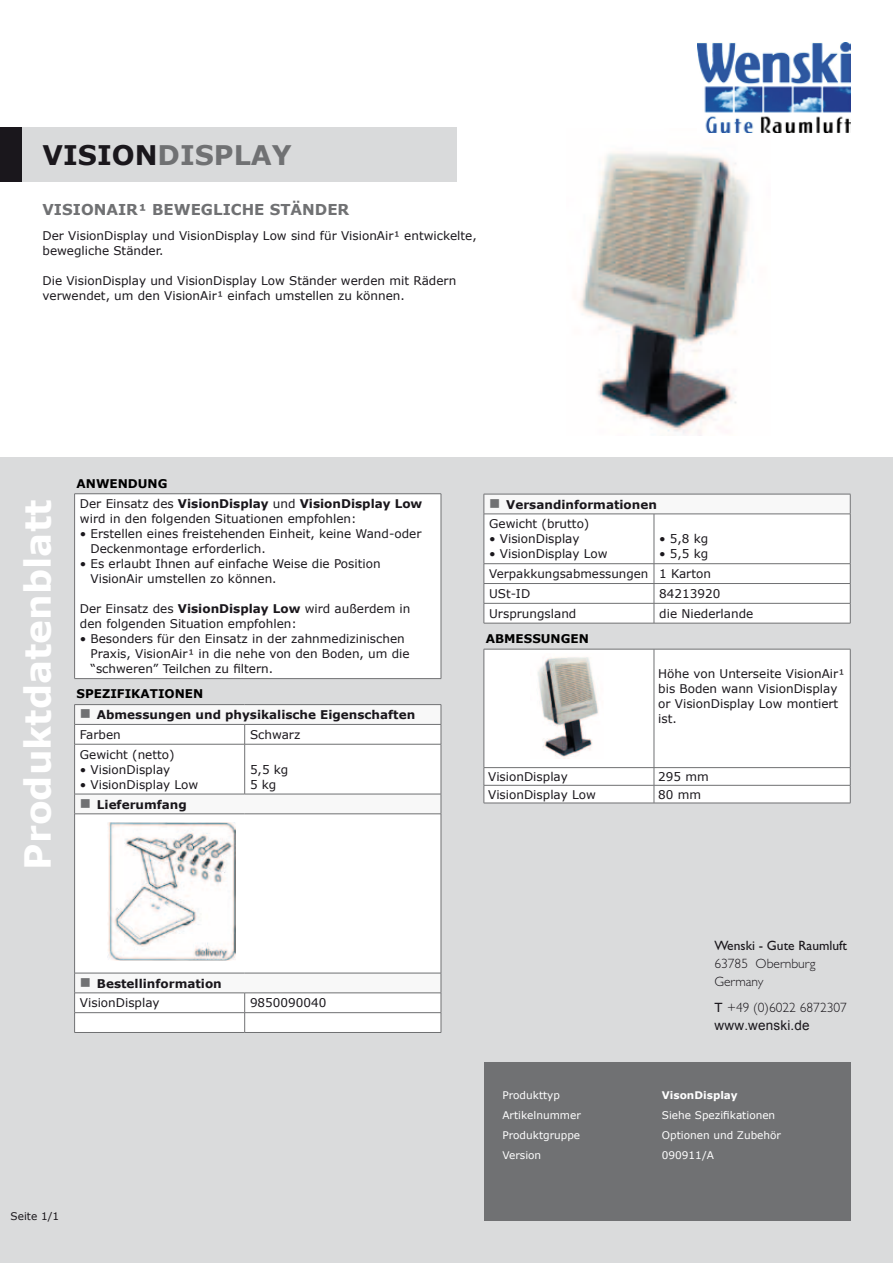
<style>
.page{position:relative;width:893px;height:1263px;background:#fff}
.page>*{position:absolute;margin:0;border:0;box-sizing:border-box;transform-origin:0 0}
.t1{font:700 36px "Verdana";color:#fff}
.t2{font:700 27px "Verdana";color:#707173}
.t3{font:700 15px "Verdana";color:#707173}
.t4{font:300 13.5px/18px "Gill Sans Std";color:#1a171c}
.t5{font:13.5px "Gill Sans Std";color:#1a171c}
.t6{font:13.5px "Arial";color:#1a171c}
.t7{font:12px/15px "Verdana";color:#1a171c}
.t8{font:700 12px/20.7px "Verdana";color:#1a171c}
.t9{font:700 12px "Verdana";color:#000}
.t10{font:11.85px "Verdana";color:#1a171c}
.t11{font:10.5px "Verdana";color:#fff}
.t12{font:700 10.5px "Verdana";color:#fff}
.t13{font:10.5px "Verdana";color:#1a171c}
.s1{color:#1a171c}
.s2{color:#000}
.s3{font-weight:400}
.s4{font-weight:700}
.s5{font-size:12px}
</style>
<div class="page">
<div style="left:0;top:457px;width:893px;height:806px;background:#dadbdc"></div>
<div style="left:0;top:127px;width:457px;height:55px;background:#d9dadb"></div>
<div style="left:0;top:127px;width:21px;height:55px;background:#1a171c"></div>
<img style="left:579px;top:132px;width:191px;height:304px">
<div style="left:75px;top:494px;width:366px;height:185px;background:#fff"></div>
<hr style="left:74px;top:493px;width:367px;height:1px;background:#707173">
<hr style="left:74px;top:494px;width:1px;height:184px;background:#707173">
<hr style="left:441px;top:494px;width:1px;height:184px;background:#707173">
<hr style="left:74px;top:678px;width:367px;height:1px;background:#707173">
<svg style="left:75px;top:705px;width:366px;height:19px;background:#f6f6f6"></svg>
<div style="left:75px;top:725px;width:366px;height:307px;background:#fff"></div>
<div style="left:75px;top:745px;width:366px;height:267px;background:#fff"></div>
<hr style="left:74px;top:704px;width:171px;height:1px;background:#707173">
<hr style="left:245px;top:704px;width:196px;height:1px;background:#707173">
<hr style="left:74px;top:724px;width:171px;height:1px;background:#707173">
<svg style="left:74px;top:705px;width:1px;height:39px"></svg>
<hr style="left:245px;top:724px;width:196px;height:1px;background:#707173">
<svg style="left:244px;top:725px;width:1px;height:19px"></svg>
<svg style="left:441px;top:705px;width:1px;height:39px"></svg>
<hr style="left:74px;top:744px;width:171px;height:1px;background:#707173">
<hr style="left:74px;top:744px;width:1px;height:50px;background:#707173">
<hr style="left:245px;top:744px;width:196px;height:1px;background:#707173">
<hr style="left:244px;top:744px;width:1px;height:50px;background:#707173">
<hr style="left:441px;top:744px;width:1px;height:50px;background:#707173">
<hr style="left:74px;top:794px;width:171px;height:1px;background:#707173">
<svg style="left:74px;top:794px;width:1px;height:19px"></svg>
<hr style="left:245px;top:794px;width:196px;height:1px;background:#707173">
<svg style="left:441px;top:794px;width:1px;height:20px"></svg>
<hr style="left:74px;top:813px;width:171px;height:1px;background:#707173">
<hr style="left:74px;top:814px;width:1px;height:159px;background:#707173">
<hr style="left:245px;top:813px;width:196px;height:1px;background:#707173">
<hr style="left:441px;top:814px;width:1px;height:159px;background:#707173">
<hr style="left:74px;top:973px;width:171px;height:1px;background:#707173">
<hr style="left:245px;top:973px;width:196px;height:1px;background:#707173">
<hr style="left:74px;top:992px;width:171px;height:1px;background:#707173">
<hr style="left:245px;top:992px;width:196px;height:1px;background:#707173">
<hr style="left:74px;top:1012px;width:171px;height:1px;background:#707173">
<svg style="left:74px;top:973px;width:1px;height:59px"></svg>
<hr style="left:245px;top:1012px;width:196px;height:1px;background:#707173">
<svg style="left:244px;top:993px;width:1px;height:39px"></svg>
<svg style="left:441px;top:973px;width:1px;height:59px"></svg>
<hr style="left:74px;top:1032px;width:171px;height:1px;background:#707173">
<hr style="left:245px;top:1032px;width:196px;height:1px;background:#707173">
<hr style="left:484px;top:623px;width:170px;height:1px;background:#707173">
<hr style="left:654px;top:623px;width:196px;height:1px;background:#707173">
<div style="left:485px;top:650px;width:364px;height:117px;background:#fff"></div>
<hr style="left:484px;top:649px;width:170px;height:1px;background:#707173">
<hr style="left:484px;top:649px;width:1px;height:118px;background:#707173">
<hr style="left:654px;top:649px;width:196px;height:1px;background:#707173">
<hr style="left:654px;top:649px;width:1px;height:118px;background:#707173">
<hr style="left:850px;top:649px;width:1px;height:118px;background:#707173">
<hr style="left:484px;top:767px;width:170px;height:1px;background:#707173">
<hr style="left:654px;top:767px;width:196px;height:1px;background:#707173">
<svg style="left:484px;top:768px;width:367px;height:35px;background:#f7f7f7"></svg>
<hr style="left:484px;top:803px;width:170px;height:1px;background:#707173">
<hr style="left:654px;top:803px;width:196px;height:1px;background:#707173">
<img style="left:530px;top:653px;width:73px;height:106px">
<div style="left:484px;top:1062px;width:366px;height:158px;background:#707173"></div>
<img style="left:107px;top:823px;width:129px;height:137px">
<img style="left:698px;top:43px;width:152px;height:89px">
<svg style="left:81px;top:709px;width:9px;height:9px"></svg>
<svg style="left:81px;top:799px;width:9px;height:8px"></svg>
<svg style="left:81px;top:978px;width:9px;height:8px"></svg>
<svg style="left:484px;top:494px;width:367px;height:129px;background:#f7f7f7"></svg>
<h2 class="t2" style="left:43px;top:136px;width:251px"><span class="s1">vision</span>display</h2>
<p class="t3" style="left:43px;top:198px;width:308px">Visionair¹ Bewegliche Ständer</p>
<p class="t7" style="left:43px;top:228px;width:436px">Der VisionDisplay und VisionDisplay Low sind für VisionAir¹ entwickelte, bewegliche Ständer.</p>
<p class="t7" style="left:43px;top:273px;width:415px">Die VisionDisplay und VisionDisplay Low Ständer werden mit Rädern verwendet, um den VisionAir¹ einfach umstellen zu können.</p>
<h1 class="t1" style="left:12px;top:869px;width:371px;rotate:-90deg">Produktdatenblatt</h1>
<p class="t8" style="left:77px;top:473px;width:347px"><span class="s2">anwendung<br></span><span class="s3">Der Einsatz des</span> VisionDisplay <span class="s3">und</span> VisionDisplay Low</p>
<p class="t7" style="left:80px;top:511px;width:278px">wird in den folgenden Situationen empfohlen:</p>
<p class="t7" style="left:91px;top:526px;width:332px;text-indent:-11px">• Erstellen eines freistehenden Einheit, keine Wand-oder<br>Deckenmontage erforderlich.</p>
<p class="t7" style="left:91px;top:556px;width:292px;text-indent:-11px">• Es erlaubt Ihnen auf einfache Weise die Position<br>VisionAir umstellen zo können.</p>
<p class="t7" style="left:80px;top:601px;width:332px">Der Einsatz des <span class="s4">VisionDisplay Low</span> wird außerdem in den folgenden Situation empfohlen:</p>
<p class="t7" style="left:91px;top:631px;width:321px;text-indent:-11px">• Besonders für den Einsatz in der zahnmedizinischen<br>Praxis, VisionAir¹ in die nehe von den Boden, um die “schweren” Teilchen zu filtern.</p>
<p class="t9" style="left:77px;top:685px;width:128px">spezifikationen</p>
<p class="t8" style="left:97px;top:704px;width:320px">Abmessungen und physikalische Eigenschaften</p>
<p class="t7" style="left:80px;top:727px;width:42px">Farben</p>
<p class="t7" style="left:250px;top:727px;width:52px">Schwarz</p>
<p class="t7" style="left:80px;top:747px;width:96px">Gewicht (netto)</p>
<p class="t7" style="left:80px;top:762px;width:92px">• VisionDisplay</p>
<p class="t7" style="left:80px;top:777px;width:120px">• VisionDisplay Low</p>
<p class="t7" style="left:250px;top:762px;width:40px">5,5 kg<br>5 kg</p>
<p class="t8" style="left:97px;top:793px;width:91px">Lieferumfang</p>
<p class="t8" style="left:97px;top:972px;width:126px">Bestellinformation</p>
<p class="t7" style="left:80px;top:995px;width:81px">VisionDisplay</p>
<p class="t7" style="left:250px;top:995px;width:78px">9850090040</p>
<p class="t13" style="left:11px;top:1209px;width:50px">Seite 1/1</p>
<p class="t8" style="left:506px;top:494px;width:152px">Versandinformationen</p>
<p class="t7" style="left:489px;top:516px;width:102px">Gewicht (brutto)</p>
<p class="t7" style="left:489px;top:531px;width:92px">• VisionDisplay</p>
<p class="t7" style="left:489px;top:546px;width:120px">• VisionDisplay Low</p>
<p class="t7" style="left:659px;top:531px;width:51px">• 5,8 kg</p>
<p class="t7" style="left:659px;top:546px;width:51px">• 5,5 kg</p>
<p class="t10" style="left:489px;top:566px;width:223px">Verpakkungsabmessungen <span class="s5">1 Karton</span></p>
<p class="t7" style="left:489px;top:586px;width:43px">USt-ID</p>
<p class="t7" style="left:659px;top:586px;width:63px">84213920</p>
<p class="t7" style="left:489px;top:606px;width:89px">Ursprungsland</p>
<p class="t7" style="left:659px;top:606px;width:96px">die Niederlande</p>
<p class="t9" style="left:486px;top:630px;width:105px">Abmessungen</p>
<p class="t7" style="left:658px;top:666px;width:188px">Höhe von Unterseite VisionAir¹ bis Boden wann VisionDisplay or VisionDisplay Low montiert ist.</p>
<p class="t7" style="left:488px;top:769px;width:81px">VisionDisplay</p>
<p class="t7" style="left:658px;top:769px;width:52px">295 mm</p>
<p class="t7" style="left:488px;top:787px;width:109px">VisionDisplay Low</p>
<p class="t7" style="left:658px;top:787px;width:44px">80 mm</p>
<p class="t5" style="left:714px;top:938px;width:134px">Wenski - Gute Raumluft</p>
<p class="t4" style="left:714px;top:955px;width:103px">63785 Obernburg<br>Germany</p>
<p class="t4" style="left:714px;top:999px;width:134px"><span class="s3">T</span> +49 (0)6022 6872307</p>
<p class="t6" style="left:714px;top:1018px;width:97px">www.wenski.de</p>
<p class="t11" style="left:502px;top:1088px;width:59px">Produkttyp</p>
<p class="t12" style="left:662px;top:1088px;width:77px">VisonDisplay</p>
<p class="t11" style="left:502px;top:1108px;width:80px">Artikelnummer</p>
<p class="t11" style="left:662px;top:1108px;width:115px">Siehe Spezifikationen</p>
<p class="t11" style="left:502px;top:1128px;width:79px">Produktgruppe</p>
<p class="t11" style="left:662px;top:1128px;width:121px">Optionen und Zubehör</p>
<p class="t11" style="left:502px;top:1148px;width:40px">Version</p>
<p class="t11" style="left:662px;top:1148px;width:54px">090911/A</p>
</div>
